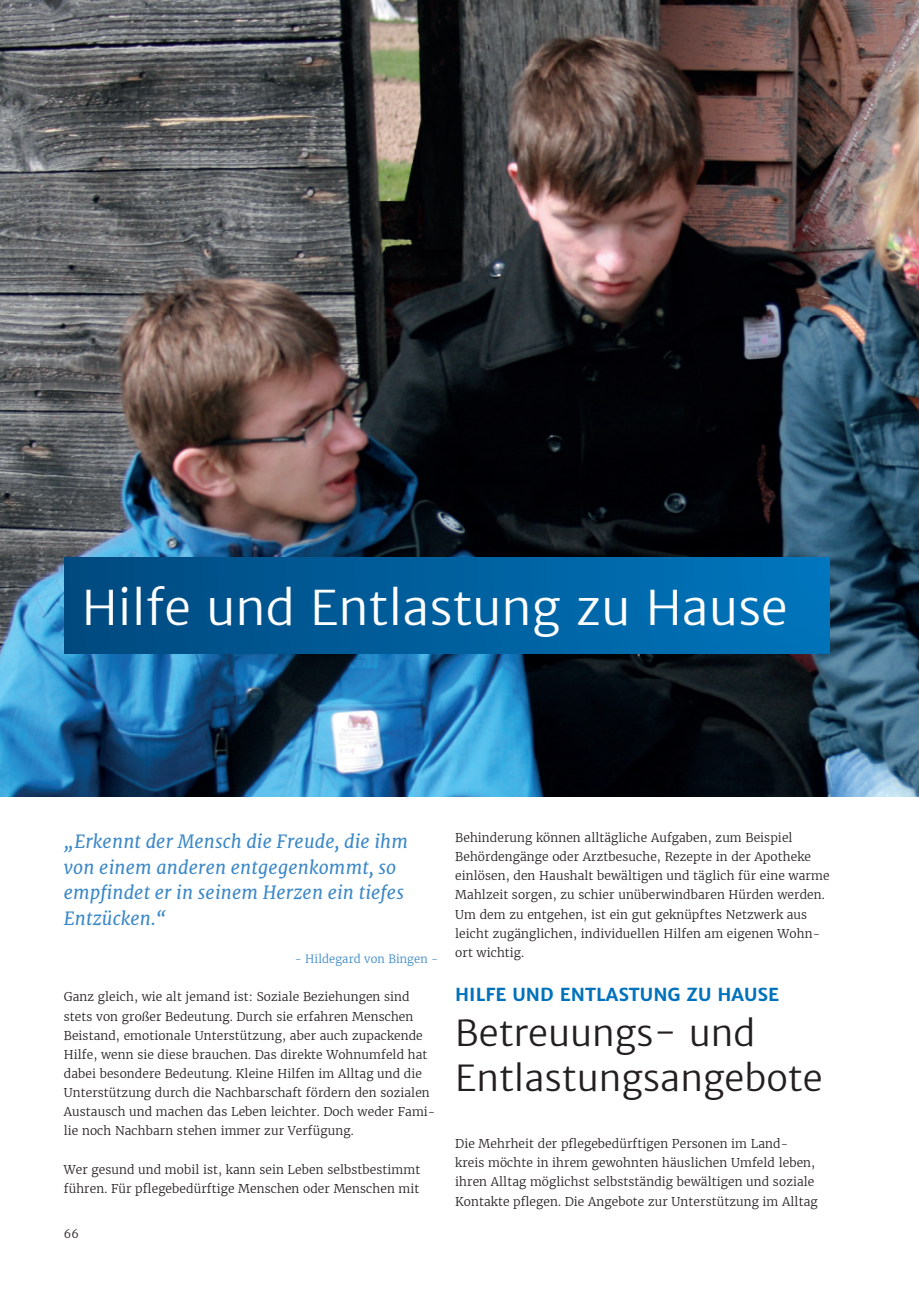
<style>
.page{position:relative;width:919px;height:1289px;background:#fff}
.page>*{position:absolute;margin:0;border:0;box-sizing:border-box;transform-origin:0 0}
.t1{font:300 48px "Merriweather Sans";color:#fff}
.t2{font:300 36px/44.7px "Merriweather Sans";color:#231f20}
.t3{font:italic 18px/25.5px "Merriweather";letter-spacing:.01em;color:#3b88c8}
.t4{font:700 18px "Merriweather Sans";color:#0072bc}
.t5{font:300 12px/19.2px "Merriweather";letter-spacing:.01em;color:#231f20}
.t6{font:300 11.25px "Merriweather";letter-spacing:.01em;color:#3b88c8}
.t7{font:300 11.25px "Merriweather";color:#231f20}
</style>
<div class="page">
<img style="left:0;top:0;width:918px;height:796px">
<div style="left:64px;top:557px;width:765px;height:96px;background:linear-gradient(to right,#004a7f,#0075bc)"></div>
<h1 class="t1" style="left:82px;top:576px;width:707px">Hilfe und Entlastung zu Hause</h1>
<h3 class="t3" style="left:64px;top:828px;width:345px">„ Erkennt der Mensch die Freude, die ihm von einem anderen entgegenkommt, so empfindet er in seinem Herzen ein tiefes<br>Entzücken.“</h3>
<p class="t6" style="left:295px;top:951px;width:145px">- Hildegard von Bingen -</p>
<p class="t5" style="left:64px;top:987px;width:373px">Ganz gleich, wie alt jemand ist: Soziale Beziehungen sind stets von großer Bedeutung. Durch sie erfahren Menschen Beistand, emotionale Unterstützung, aber auch zupackende Hilfe, wenn sie diese brauchen. Das direkte Wohnumfeld hat dabei besondere Bedeutung. Kleine Hilfen im Alltag und die Unterstützung durch die Nachbarschaft fördern den sozialen Austausch und machen das Leben leichter. Doch weder Fami&shy;lie noch Nachbarn stehen immer zur Verfügung.</p>
<p class="t5" style="left:64px;top:1159px;width:358px">Wer gesund und mobil ist, kann sein Leben selbstbestimmt führen. Für pflegebedürftige Menschen oder Menschen mit</p>
<p class="t7" style="left:64px;top:1226px;width:16px">66</p>
<p class="t5" style="left:455px;top:827px;width:376px">Behinderung können alltägliche Aufgaben, zum Beispiel Behördengänge oder Arztbesuche, Rezepte in der Apotheke einlösen, den Haushalt bewältigen und täglich für eine warme Mahlzeit sorgen, zu schier unüberwindbaren Hürden werden.<br>Um dem zu entgehen, ist ein gut geknüpftes Netzwerk aus leicht zugänglichen, individuellen Hilfen am eigenen Wohn&shy;ort wichtig.</p>
<h3 class="t4" style="left:455px;top:983px;width:325px">HILFE UND ENTLASTUNG ZU HAUSE</h3>
<h2 class="t2" style="left:455px;top:1010px;width:369px">Betreuungs- und<br>Entlastungsangebote</h2>
<p class="t5" style="left:455px;top:1133px;width:364px">Die Mehrheit der pflegebedürftigen Personen im Land&shy;kreis möchte in ihrem gewohnten häuslichen Umfeld leben, ihren Alltag möglichst selbstständig bewältigen und soziale Kontakte pflegen. Die Angebote zur Unterstützung im Alltag</p>
</div>
